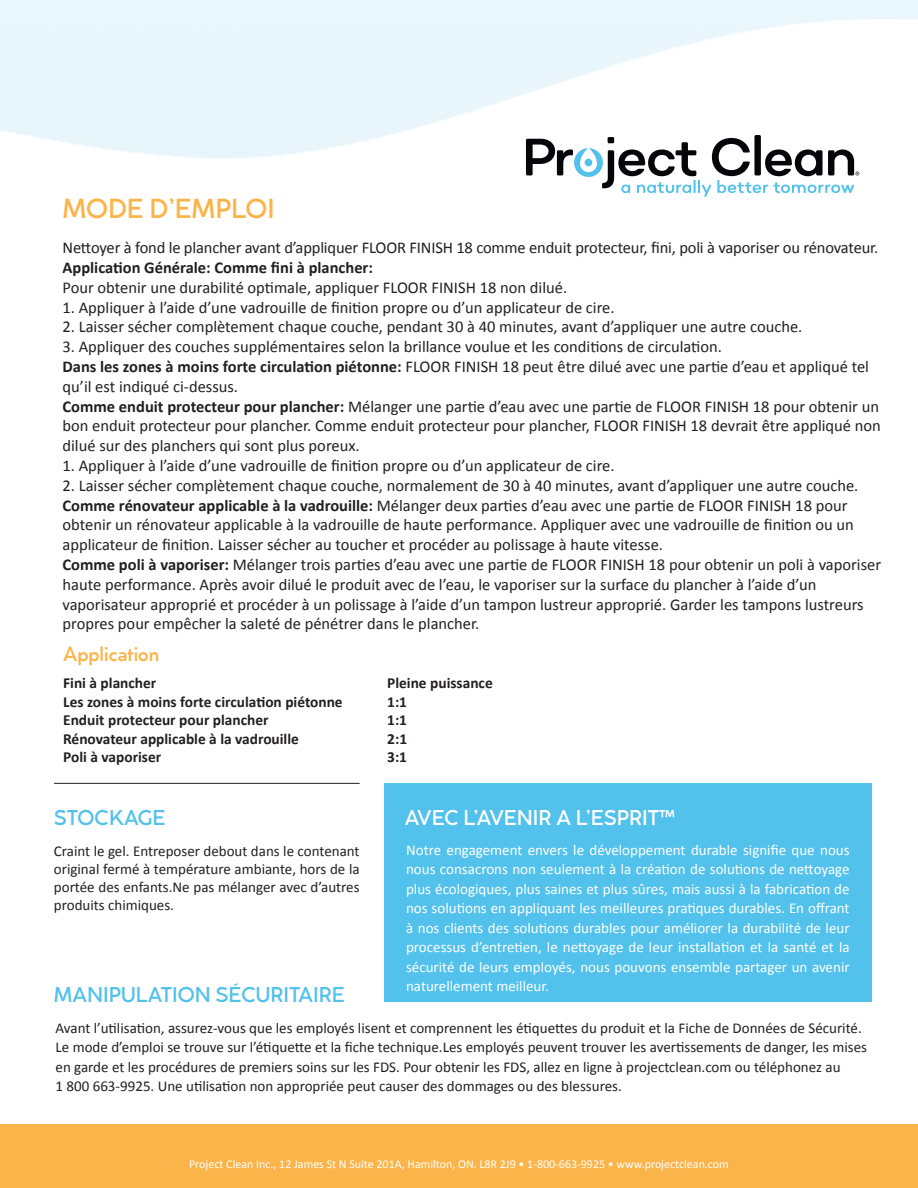
<style>
.page{position:relative;width:918px;height:1188px;background:#fff}
.page>*{position:absolute;margin:0;border:0;box-sizing:border-box;transform-origin:0 0}
.t1{font:500 27px "Cocogoose Classic";color:#fbb449}
.t2{font:500 21px "Cocogoose Classic";color:#52c1eb}
.t3{font:500 21px "Cocogoose Classic";color:#fff}
.t4{font:500 20.55px "Cocogoose Classic";color:#fbb449}
.t5{font:16.5px/19.8px "Calibri";color:#231f20}
.t6{font:700 16.5px "Calibri";color:#231f20}
.t7{font:700 15.3px "Calibri";color:#231f20}
.t8{font:15px/19.5px "Calibri";color:#231f20}
.t9{font:15px/19.5px "Calibri";color:#fff;text-align:justify}
.t10{font:12px "Calibri";color:#fff}
.s1{font-weight:700}
</style>
<div class="page">
<div style="left:0;top:1124px;width:918px;height:64px;background:#fbb449"></div>
<hr style="left:54px;top:783px;width:306px;height:1px;background:#231f20">
<div style="left:754px;top:135px;width:7px;height:40px;background:#06060a;border-radius:2px"></div>
<svg style="left:526px;top:137px;width:333px;height:60px"></svg>
<div style="left:384px;top:784px;width:488px;height:218px;background:#52c1eb"></div>
<h1 class="t1" style="left:63px;top:188px;width:214px">MODE D’EMPLOI</h1>
<p class="t5" style="left:63px;top:237px;width:817px">Nettoyer à fond le plancher avant d’appliquer FLOOR FINISH 18 comme enduit protecteur, fini, poli à vaporiser ou rénovateur.</p>
<p class="t6" style="left:63px;top:256px;width:312px">Application Générale: Comme fini à plancher:</p>
<p class="t5" style="left:63px;top:277px;width:506px">Pour obtenir une durabilité optimale, appliquer FLOOR FINISH 18 non dilué.</p>
<p class="t5" style="left:63px;top:297px;width:554px">1. Appliquer à l’aide d’une vadrouille de finition propre ou d’un applicateur de cire.</p>
<p class="t5" style="left:63px;top:316px;width:741px">2. Laisser sécher complètement chaque couche, pendant 30 à 40 minutes, avant d’appliquer une autre couche.</p>
<p class="t5" style="left:63px;top:336px;width:820px">3. Appliquer des couches supplémentaires selon la brillance voulue et les conditions de circulation.<br><span class="s1">Dans les zones à moins forte circulation piétonne:</span> FLOOR FINISH 18 peut être dilué avec une partie d’eau et appliqué tel qu’il est indiqué ci-dessus.<br><span class="s1">Comme enduit protecteur pour plancher:</span> Mélanger une partie d’eau avec une partie de FLOOR FINISH 18 pour obtenir un bon enduit protecteur pour plancher. Comme enduit protecteur pour plancher, FLOOR FINISH 18 devrait être appliqué non dilué sur des planchers qui sont plus poreux.</p>
<p class="t5" style="left:63px;top:455px;width:554px">1. Appliquer à l’aide d’une vadrouille de finition propre ou d’un applicateur de cire.</p>
<p class="t5" style="left:63px;top:475px;width:820px">2. Laisser sécher complètement chaque couche, normalement de 30 à 40 minutes, avant d’appliquer une autre couche.<br><span class="s1">Comme rénovateur applicable à la vadrouille:</span> Mélanger deux parties d’eau avec une partie de FLOOR FINISH 18 pour obtenir un rénovateur applicable à la vadrouille de haute performance. Appliquer avec une vadrouille de finition ou un applicateur de finition. Laisser sécher au toucher et procéder au polissage à haute vitesse.<br><span class="s1">Comme poli à vaporiser:</span> Mélanger trois parties d’eau avec une partie de FLOOR FINISH 18 pour obtenir un poli à vaporiser haute performance. Après avoir dilué le produit avec de l’eau, le vaporiser sur la surface du plancher à l’aide d’un vaporisateur approprié et procéder à un polissage à l’aide d’un tampon lustreur approprié. Garder les tampons lustreurs propres pour empêcher la saleté de pénétrer dans le plancher.</p>
<p class="t4" style="left:63px;top:639px;width:98px">Application</p>
<p class="t7" style="left:63px;top:673px;width:95px">Fini à plancher</p>
<p class="t7" style="left:387px;top:673px;width:107px">Pleine puissance</p>
<p class="t7" style="left:63px;top:691px;width:281px">Les zones à moins forte circulation piétonne</p>
<p class="t7" style="left:387px;top:691px;width:21px">1:1</p>
<p class="t7" style="left:63px;top:709px;width:207px">Enduit protecteur pour plancher</p>
<p class="t7" style="left:387px;top:709px;width:21px">1:1</p>
<p class="t7" style="left:63px;top:728px;width:237px">Rénovateur applicable à la vadrouille</p>
<p class="t7" style="left:387px;top:728px;width:21px">2:1</p>
<p class="t7" style="left:63px;top:746px;width:100px">Poli à vaporiser</p>
<p class="t7" style="left:387px;top:746px;width:21px">3:1</p>
<p class="t2" style="left:54px;top:802px;width:113px">STOCKAGE</p>
<p class="t3" style="left:405px;top:802px;width:272px">AVEC L’AVENIR A L’ESPRIT™</p>
<p class="t8" style="left:54px;top:841px;width:307px;line-height:18px;text-align:justify">Craint le gel. Entreposer debout dans le contenant original fermé à température ambiante, hors de la portée des enfants.Ne pas mélanger avec d’autres produits chimiques.</p>
<p class="t9" style="left:406px;top:839px;width:445px">Notre engagement envers le développement durable signifie que nous nous consacrons non seulement à la création de solutions de nettoyage plus écologiques, plus saines et plus sûres, mais aussi à la fabrication de nos solutions en appliquant les meilleures pratiques durables. En offrant à nos clients des solutions durables pour améliorer la durabilité de leur processus d’entretien, le nettoyage de leur installation et la santé et la sécurité de leurs employés, nous pouvons ensemble partager un avenir naturellement meilleur.</p>
<p class="t2" style="left:54px;top:979px;width:293px">MANIPULATION SÉCURITAIRE</p>
<p class="t8" style="left:56px;top:1017px;width:813px">Avant l’utilisation, assurez-vous que les employés lisent et comprennent les étiquettes du produit et la Fiche de Données de Sécurité.<br>Le mode d’emploi se trouve sur l’étiquette et la fiche technique.Les employés peuvent trouver les avertissements de danger, les mises en garde et les procédures de premiers soins sur les FDS. Pour obtenir les FDS, allez en ligne à projectclean.com ou téléphonez au<br>1 800 663-9925. Une utilisation non appropriée peut causer des dommages ou des blessures.</p>
<p class="t10" style="left:189px;top:1157px;width:541px">Project Clean Inc., 12 James St N Suite 201A, Hamilton, ON. L8R 2J9 • 1-800-663-9925 • www.projectclean.com</p>
</div>
